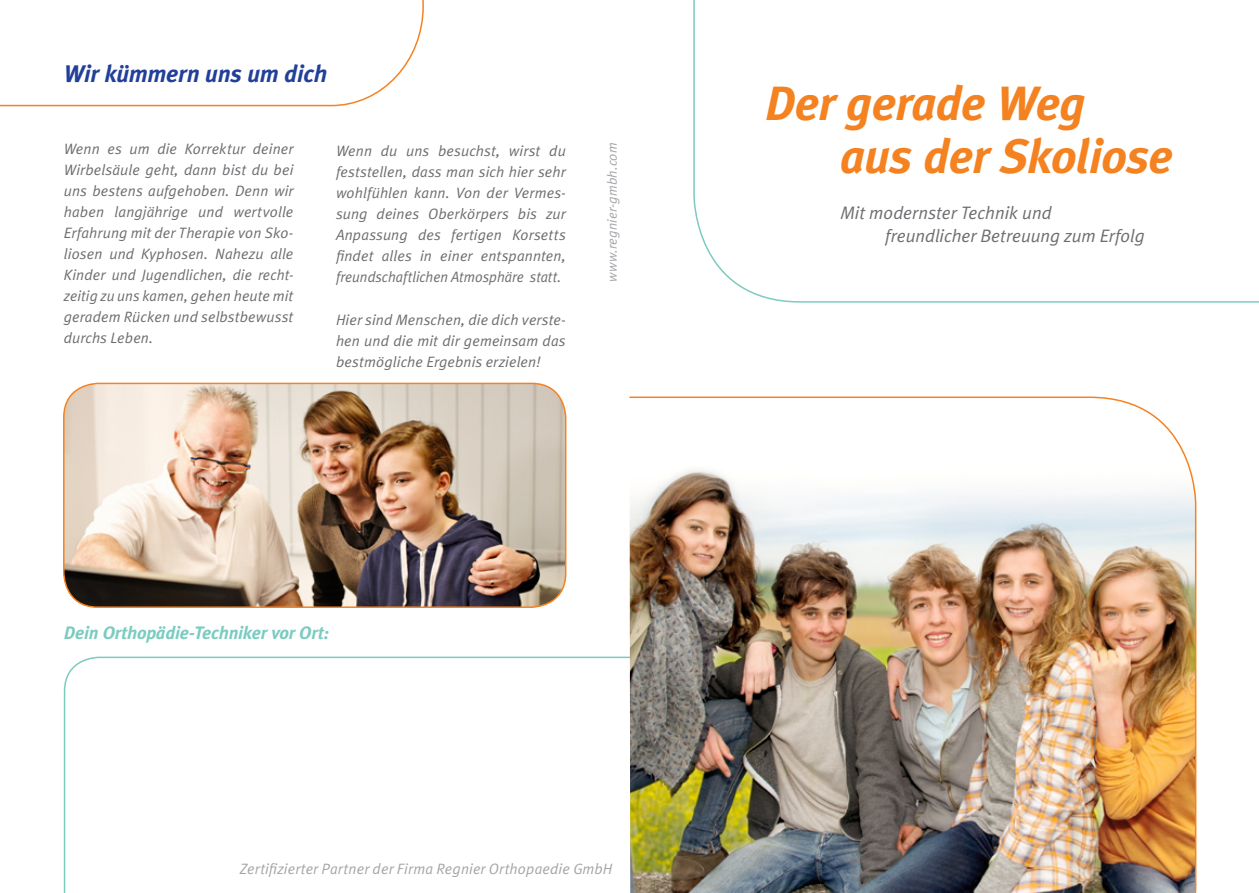
<style>
.page{position:relative;width:1259px;height:893px;background:#fff}
.page>*{position:absolute;margin:0;border:0;box-sizing:border-box;transform-origin:0 0}
.t1{font:italic 700 48px/52.5px "Meta Plus";letter-spacing:-.015em;color:#f58220}
.t2{font:italic 700 24px "Meta Plus";letter-spacing:-.01em;color:#223f99}
.t3{font:italic 18px/23.7px "Meta Plus Normal";color:#6c6d70}
.t4{font:italic 700 18px "Meta Plus";letter-spacing:-.01em;color:#7bcbbf}
.t5{font:italic 15px/21px "Meta Plus Normal";letter-spacing:.01em;color:#6c6d70;text-align:justify}
.t6{font:italic 15px "Meta Plus Normal";letter-spacing:.01em;color:#a4a5a9}
.t7{font:italic 13.5px "Meta Plus Normal";letter-spacing:.01em;color:#a4a5a9}
</style>
<div class="page">
<svg style="left:64px;top:657px;width:564px;height:236px"></svg>
<svg style="left:693px;top:0;width:566px;height:303px"></svg>
<img style="left:64px;top:383px;width:502px;height:224px">
<div style="left:63px;top:383px;width:503px;height:225px;border:2px solid #f58220;border-radius:34px"></div>
<img style="left:628px;top:396px;width:569px;height:497px">
<svg style="left:0;top:0;width:424px;height:106px"></svg>
<h2 class="t2" style="left:64px;top:60px;width:265px">Wir kümmern uns um dich</h2>
<p class="t5" style="left:64px;top:138px;width:231px">Wenn es um die Korrektur deiner Wirbelsäule geht, dann bist du bei uns bestens aufgehoben. Denn wir haben langjährige und wertvolle Erfahrung mit der Therapie von Sko&shy;liosen und Kyphosen. Nahezu alle Kinder und Jugendlichen, die recht&shy;zeitig zu uns kamen, gehen heute mit geradem Rücken und selbstbewusst durchs Leben.</p>
<p class="t5" style="left:336px;top:141px;width:231px">Wenn du uns besuchst, wirst du feststellen, dass man sich hier sehr wohlfühlen kann. Von der Vermes&shy;sung deines Oberkörpers bis zur Anpassung des fertigen Korsetts findet alles in einer entspannten, freundschaftlichen Atmosphäre statt.</p>
<p class="t5" style="left:336px;top:309px;width:231px">Hier sind Menschen, die dich verste&shy;hen und die mit dir gemeinsam das bestmögliche Ergebnis erzielen!</p>
<p class="t7" style="left:604px;top:282px;width:141px;rotate:-90deg">www.regnier-gmbh.com</p>
<p class="t4" style="left:64px;top:622px;width:267px">Dein Orthopädie-Techniker vor Ort:</p>
<p class="t6" style="left:240px;top:860px;width:374px">Zertifizierter Partner der Firma Regnier Orthopaedie GmbH</p>
<h1 class="t1" style="left:840px;top:77px;width:334px;text-indent:-76px">Der gerade Weg<br>aus der Skoliose</h1>
<p class="t3" style="left:885px;top:200px;width:261px;text-indent:-45px">Mit modernster Technik und freundlicher Betreuung zum Erfolg</p>
</div>
